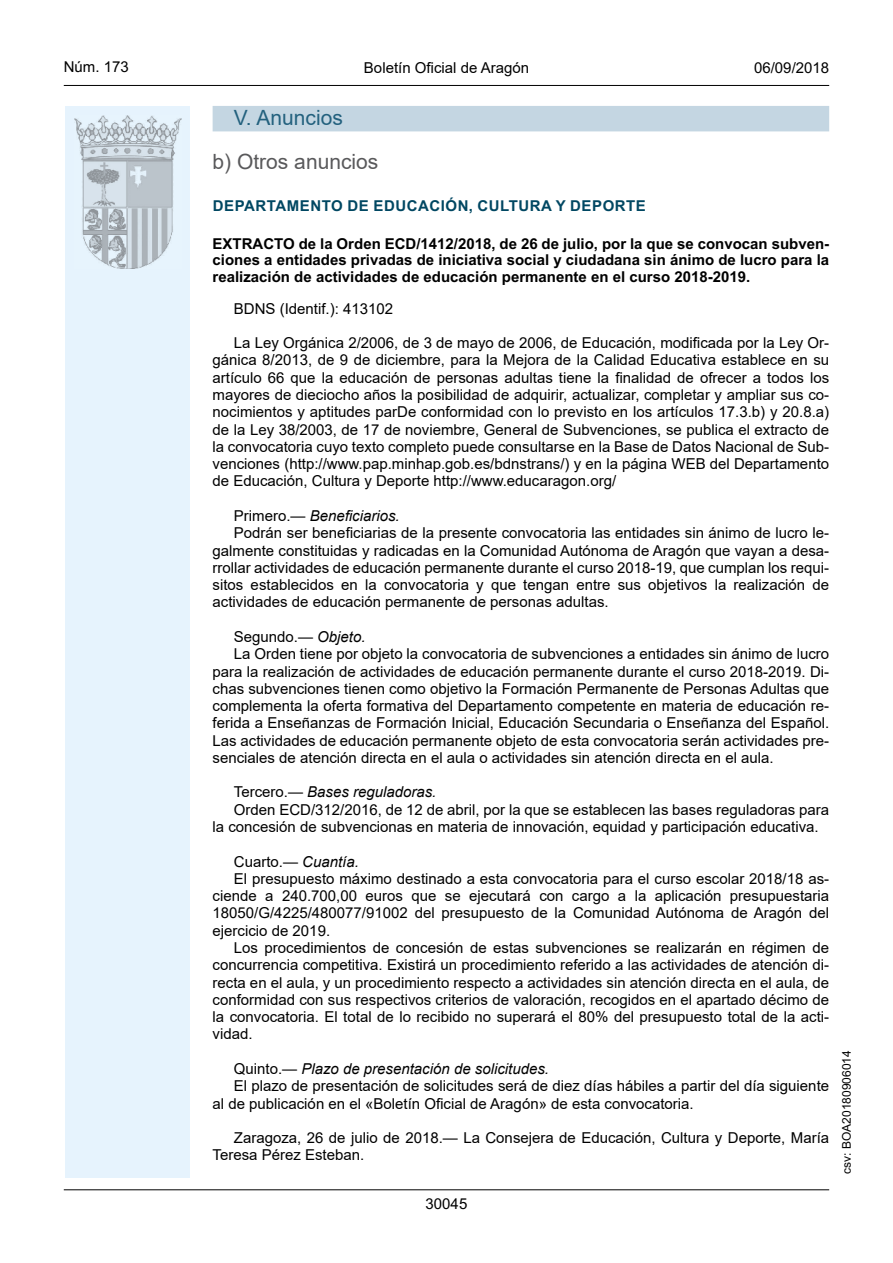
<style>
.page{position:relative;width:893px;height:1263px;background:#fff}
.page>*{position:absolute;margin:0;border:0;box-sizing:border-box;transform-origin:0 0}
.Sub_Seccion{font:21px "Arial";color:#59595b}
.Titulo_sec{font:21px "Arial";color:#23617e}
.inicio_de_parrafo{font:15px/17.2px "Arial";color:#000;text-align:justify}
.Titulo_text{font:700 15px/16.5px "Arial";color:#000;text-align:justify}
.inicio_de_parrafo-2{font:italic 15px "Arial";color:#000}
.emisor_text{font:700 15px "Arial";letter-spacing:.035em;color:#004762}
.estilo_head-c{font:15px "Arial";color:#000}
.estilo_head-d{font:15px "Arial MT2";color:#000}
.estilo_head-i{font:15px "Arial MT2";color:#000}
.numero_pagina{font:15px "Arial MT2";color:#000}
.estilo_head-i-2{font:12px "Arial MT2";color:#000}
.s1{font-style:normal}
.s2{font-style:italic}
</style>
<div class="page">
<div style="left:65px;top:106px;width:125px;height:1072px;background:#e6f3fd"></div>
<img style="left:75px;top:115px;width:106px;height:153px">
<hr style="left:64px;top:85px;width:765px;height:1px;background:#000">
<hr style="left:64px;top:1189px;width:765px;height:1px;background:#000">
<div style="left:213px;top:106px;width:616px;height:25px;background:#c4d6e2"></div>
<p class="estilo_head-i" style="left:64px;top:57px;width:67px">Núm. 173</p>
<p class="estilo_head-c" style="left:364px;top:57px;width:167px">Boletín Oficial de Aragón</p>
<p class="estilo_head-d" style="left:754px;top:57px;width:77px">06/09/2018</p>
<p class="Titulo_sec" style="left:234px;top:103px;width:110px">V. Anuncios</p>
<p class="Sub_Seccion" style="left:213px;top:147px;width:167px">b) Otros anuncios</p>
<p class="emisor_text" style="left:213px;top:195px;width:435px">DEPARTAMENTO DE EDUCACIÓN, CULTURA Y DEPORTE</p>
<p class="Titulo_text" style="left:213px;top:236px;width:618px">EXTRACTO de la Orden ECD/1412/2018, de 26 de julio, por la que se convocan subven&shy;ciones a entidades privadas de iniciativa social y ciudadana sin ánimo de lucro para la realización de actividades de educación permanente en el curso 2018-2019.</p>
<p class="inicio_de_parrafo" style="left:234px;top:300px;width:161px">BDNS (Identif.): 413102</p>
<p class="inicio_de_parrafo" style="left:213px;top:334px;width:618px;text-indent:21px">La Ley Orgánica 2/2006, de 3 de mayo de 2006, de Educación, modificada por la Ley Or&shy;gánica 8/2013, de 9 de diciembre, para la Mejora de la Calidad Educativa establece en su artículo 66 que la educación de personas adultas tiene la finalidad de ofrecer a todos los mayores de dieciocho años la posibilidad de adquirir, actualizar, completar y ampliar sus co&shy;nocimientos y aptitudes parDe conformidad con lo previsto en los artículos 17.3.b) y 20.8.a) de la Ley 38/2003, de 17 de noviembre, General de Subvenciones, se publica el extracto de la convocatoria cuyo texto completo puede consultarse en la Base de Datos Nacional de Sub&shy;venciones (http://www.pap.minhap.gob.es/bdnstrans/) y en la página WEB del Departamento de Educación, Cultura y Deporte http://www.educaragon.org/</p>
<p class="inicio_de_parrafo-2" style="left:234px;top:506px;width:167px"><span class="s1">Primero.—</span> Beneficiarios.</p>
<p class="inicio_de_parrafo" style="left:213px;top:524px;width:618px;text-indent:21px">Podrán ser beneficiarias de la presente convocatoria las entidades sin ánimo de lucro le&shy;galmente constituidas y radicadas en la Comunidad Autónoma de Aragón que vayan a desa&shy;rrollar actividades de educación permanente durante el curso 2018-19, que cumplan los requi&shy;sitos establecidos en la convocatoria y que tengan entre sus objetivos la realización de actividades de educación permanente de personas adultas.</p>
<p class="inicio_de_parrafo" style="left:234px;top:628px;width:133px">Segundo.— <span class="s2">Objeto.</span></p>
<p class="inicio_de_parrafo" style="left:213px;top:645px;width:618px;text-indent:21px">La Orden tiene por objeto la convocatoria de subvenciones a entidades sin ánimo de lucro para la realización de actividades de educación permanente durante el curso 2018-2019. Di&shy;chas subvenciones tienen como objetivo la Formación Permanente de Personas Adultas que complementa la oferta formativa del Departamento competente en materia de educación re&shy;ferida a Enseñanzas de Formación Inicial, Educación Secundaria o Enseñanza del Español.<br>Las actividades de educación permanente objeto de esta convocatoria serán actividades pre&shy;senciales de atención directa en el aula o actividades sin atención directa en el aula.</p>
<p class="inicio_de_parrafo-2" style="left:234px;top:782px;width:204px"><span class="s1">Tercero.—</span> Bases reguladoras.</p>
<p class="inicio_de_parrafo" style="left:213px;top:801px;width:618px;text-indent:21px">Orden ECD/312/2016, de 12 de abril, por la que se establecen las bases reguladoras para la concesión de subvencionas en materia de innovación, equidad y participación educativa.</p>
<p class="inicio_de_parrafo" style="left:234px;top:853px;width:127px">Cuarto.— <span class="s2">Cuantía.</span></p>
<p class="inicio_de_parrafo" style="left:213px;top:870px;width:618px;text-indent:21px">El presupuesto máximo destinado a esta convocatoria para el curso escolar 2018/18 as&shy;ciende a 240.700,00 euros que se ejecutará con cargo a la aplicación presupuestaria 18050/G/4225/480077/91002 del presupuesto de la Comunidad Autónoma de Aragón del ejercicio de 2019.</p>
<p class="inicio_de_parrafo" style="left:213px;top:939px;width:618px;text-indent:21px">Los procedimientos de concesión de estas subvenciones se realizarán en régimen de concurrencia competitiva. Existirá un procedimiento referido a las actividades de atención di&shy;recta en el aula, y un procedimiento respecto a actividades sin atención directa en el aula, de conformidad con sus respectivos criterios de valoración, recogidos en el apartado décimo de la convocatoria. El total de lo recibido no superará el 80% del presupuesto total de la acti&shy;vidad.</p>
<p class="inicio_de_parrafo-2" style="left:234px;top:1059px;width:317px"><span class="s1">Quinto.—</span> Plazo de presentación de solicitudes.</p>
<p class="inicio_de_parrafo" style="left:213px;top:1077px;width:618px;text-indent:21px">El plazo de presentación de solicitudes será de diez días hábiles a partir del día siguiente al de publicación en el «Boletín Oficial de Aragón» de esta convocatoria.</p>
<p class="inicio_de_parrafo" style="left:213px;top:1129px;width:618px;text-indent:21px">Zaragoza, 26 de julio de 2018.— La Consejera de Educación, Cultura y Deporte, María<br>Teresa Pérez Esteban.</p>
<p class="numero_pagina" style="left:426px;top:1193px;width:43px">30045</p>
<p class="estilo_head-i-2" style="left:838px;top:1174px;width:125px;rotate:-90deg">csv: BOA20180906014</p>
</div>
